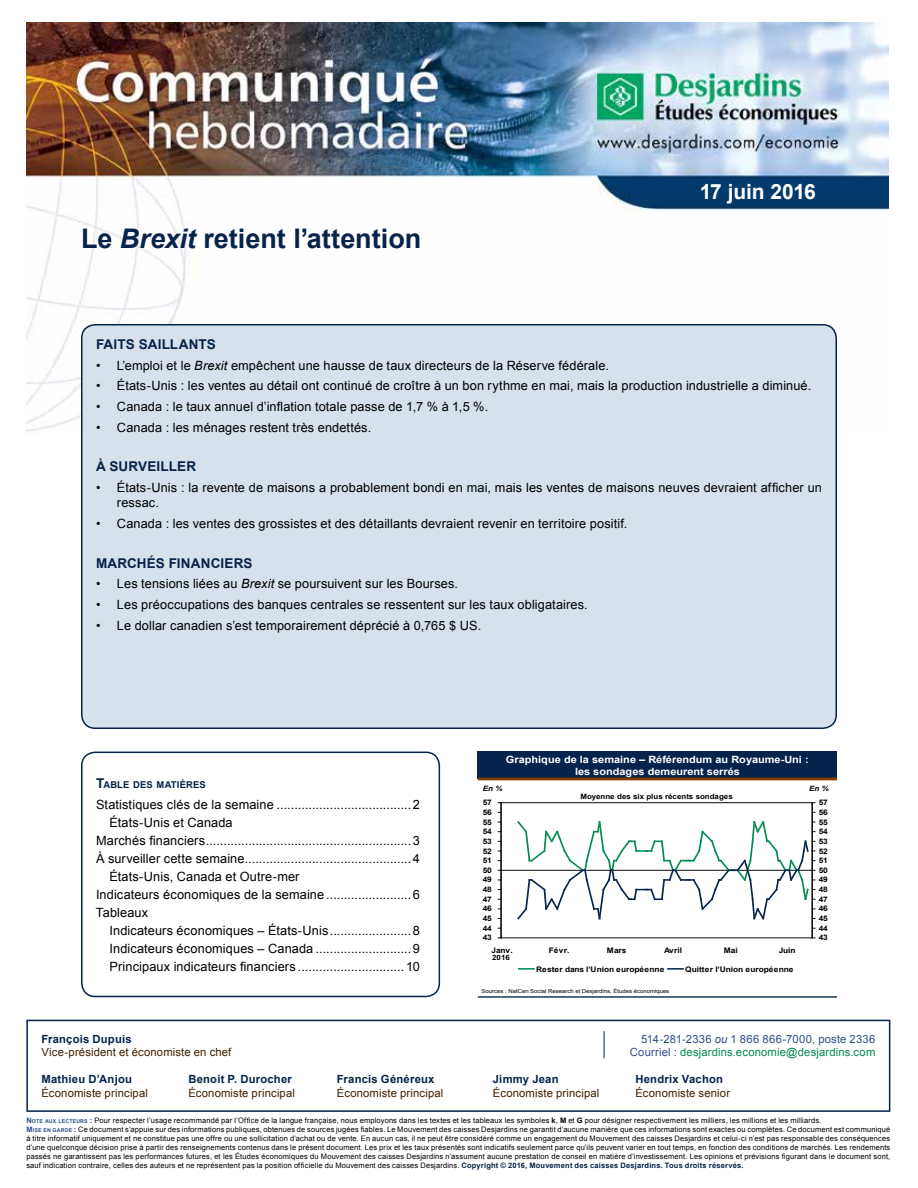
<style>
.page{position:relative;width:918px;height:1188px;background:#fff}
.page>*{position:absolute;margin:0;border:0;box-sizing:border-box;transform-origin:0 0}
.t1{font:700 27px "Arial";color:#05234b}
.t2{font:700 21px "Arial";letter-spacing:-.015em;color:#fff}
.t3{font:700 13.5px "Arial";letter-spacing:.015em;color:#05234b}
.t4{font:12.75px/15.3px "Arial";letter-spacing:.01em;color:#000}
.t5{font:11.25px "Arial";letter-spacing:.015em;color:#401f00}
.t6{font:700 11.25px "Arial";letter-spacing:.02em;color:#05234b}
.t7{font:11.25px "Arial";letter-spacing:.015em;color:#008b4d}
.t8{font:11.25px "Arial";letter-spacing:.015em;color:#2d5088}
.t9{font:700 10.05px/12px "Arial";color:#fff;text-align:center;scale:1.09 1}
.t10{font:700 9.45px "Arial";letter-spacing:.015em;color:#05234b}
.t11{font:700 7.65px "Arial";letter-spacing:-.025em;color:#000;scale:1.1 1}
.t12{font:7.5px/9px "Arial";letter-spacing:.02em;color:#000}
.t13{font:700 7.2px "Arial";color:#000;scale:1.09 1}
.t14{font:italic 700 7.2px "Arial";color:#000;scale:1.09 1}
.t15{font:5.4px "Arial";letter-spacing:.005em;color:#000;scale:1.09 1}
.s1{font-style:italic}
.s2{font-size:13.5px}
.s3{color:#2d5088}
.s4{font-weight:700;color:#2d5088}
.s5{font-weight:700;font-size:5.25px;color:#2d5088}
.s6{font-weight:700}
.s7{font-weight:700;color:#05234b}
</style>
<div class="page">
<img style="left:26px;top:23px;width:862px;height:409px">
<svg style="left:26px;top:1019px;width:865px;height:93px"></svg>
<svg style="left:604px;top:1031px;width:1px;height:27px"></svg>
<div style="left:82px;top:325px;width:754px;height:403px;background:#d7e1eb;border-radius:14px"></div>
<div style="left:81px;top:324px;width:756px;height:405px;border:2px solid #05234b;border-radius:14px"></div>
<div style="left:81px;top:752px;width:359px;height:245px;border:2px solid #05234b;border-radius:14px"></div>
<div style="left:478px;top:752px;width:359px;height:27px;background:#05234b"></div>
<hr style="left:478px;top:778px;width:359px;height:2px;background:#803f00">
<hr style="left:478px;top:996px;width:359px;height:1px;background:#05234b">
<hr style="left:501px;top:802px;width:311px;height:1px;background:#000">
<hr style="left:501px;top:938px;width:311px;height:1px;background:#000">
<hr style="left:501px;top:803px;width:1px;height:135px;background:#000">
<hr style="left:501px;top:870px;width:311px;height:1px;background:#000">
<hr style="left:812px;top:803px;width:1px;height:135px;background:#000">
<svg style="left:516px;top:820px;width:299px;height:101px"></svg>
<svg style="left:519px;top:968px;width:15px;height:2px"></svg>
<svg style="left:668px;top:968px;width:15px;height:2px"></svg>
<h1 class="t1" style="left:81px;top:221px;width:342px">Le <span class="s1">Brexit</span> retient l’attention</h1>
<h2 class="t2" style="left:700px;top:178px;width:118px">17 juin 2016</h2>
<h3 class="t3" style="left:96px;top:335px;width:121px">Faits saillants</h3>
<h3 class="t4" style="left:96px;top:358px;width:515px">• L’emploi et le <span class="s1">Brexit</span> empêchent une hausse de taux directeurs de la Réserve fédérale.</h3>
<h3 class="t4" style="left:96px;top:378px;width:717px">• États-Unis : les ventes au détail ont continué de croître à un bon rythme en mai, mais la production industrielle a diminué.</h3>
<h3 class="t4" style="left:96px;top:399px;width:394px">• Canada : le taux annuel d’inflation totale passe de 1,7 % à 1,5 %.</h3>
<h3 class="t4" style="left:96px;top:420px;width:277px">• Canada : les ménages restent très endettés.</h3>
<h3 class="t3" style="left:96px;top:457px;width:102px">À surveiller</h3>
<h3 class="t4" style="left:117px;top:480px;width:706px;text-indent:-21px">• États-Unis : la revente de maisons a probablement bondi en mai, mais les ventes de maisons neuves devraient afficher un ressac.</h3>
<h3 class="t4" style="left:96px;top:516px;width:533px">• Canada : les ventes des grossistes et des détaillants devraient revenir en territoire positif.</h3>
<h3 class="t3" style="left:96px;top:554px;width:158px">Marchés financiers</h3>
<h3 class="t4" style="left:96px;top:576px;width:364px">• Les tensions liées au <span class="s1">Brexit</span> se poursuivent sur les Bourses.</h3>
<h3 class="t4" style="left:96px;top:597px;width:493px">• Les préoccupations des banques centrales se ressentent sur les taux obligataires.</h3>
<h3 class="t4" style="left:96px;top:618px;width:387px">• Le dollar canadien s’est temporairement déprécié à 0,765 $ US.</h3>
<p class="t10" style="left:96px;top:778px;width:111px"><span class="s2">T</span>ABLE DES MATIÈRES</p>
<h3 class="t4" style="left:96px;top:797px;width:326px">Statistiques clés de la semaine ......................................2</h3>
<h3 class="t4" style="left:110px;top:815px;width:125px">États-Unis et Canada</h3>
<h3 class="t4" style="left:96px;top:833px;width:326px">Marchés financiers..........................................................3</h3>
<h3 class="t4" style="left:96px;top:851px;width:326px">À surveiller cette semaine...............................................4</h3>
<h3 class="t4" style="left:110px;top:869px;width:192px">États-Unis, Canada et Outre-mer</h3>
<h3 class="t4" style="left:96px;top:887px;width:326px">Indicateurs économiques de la semaine ........................6</h3>
<h3 class="t4" style="left:96px;top:905px;width:54px">Tableaux</h3>
<h3 class="t4" style="left:110px;top:923px;width:312px">Indicateurs économiques – États-Unis.......................8</h3>
<h3 class="t4" style="left:110px;top:941px;width:312px">Indicateurs économiques – Canada ...........................9</h3>
<h3 class="t4" style="left:110px;top:959px;width:312px">Principaux indicateurs financiers .............................. 10</h3>
<h3 class="t9" style="left:506px;top:754px;width:279px">Graphique de la semaine – Référendum au Royaume-Uni : les sondages demeurent serrés</h3>
<p class="t14" style="left:483px;top:784px;width:19px">En %</p>
<p class="t14" style="left:809px;top:784px;width:19px">En %</p>
<p class="t13" style="left:580px;top:792px;width:141px">Moyenne des six plus récents sondages</p>
<p class="t11" style="left:819px;top:797px;width:10px">57</p>
<p class="t11" style="left:483px;top:797px;width:10px">57</p>
<p class="t11" style="left:483px;top:807px;width:10px">56</p>
<p class="t11" style="left:819px;top:807px;width:10px">56</p>
<p class="t11" style="left:483px;top:817px;width:10px">55</p>
<p class="t11" style="left:819px;top:817px;width:10px">55</p>
<p class="t11" style="left:483px;top:826px;width:10px">54</p>
<p class="t11" style="left:819px;top:826px;width:10px">54</p>
<p class="t11" style="left:483px;top:836px;width:10px">53</p>
<p class="t11" style="left:819px;top:836px;width:10px">53</p>
<p class="t11" style="left:483px;top:846px;width:10px">52</p>
<p class="t11" style="left:819px;top:846px;width:10px">52</p>
<p class="t11" style="left:483px;top:855px;width:10px">51</p>
<p class="t11" style="left:819px;top:855px;width:10px">51</p>
<p class="t11" style="left:483px;top:865px;width:10px">50</p>
<p class="t11" style="left:819px;top:865px;width:10px">50</p>
<p class="t11" style="left:483px;top:875px;width:10px">49</p>
<p class="t11" style="left:819px;top:875px;width:10px">49</p>
<p class="t11" style="left:483px;top:884px;width:10px">48</p>
<p class="t11" style="left:819px;top:884px;width:10px">48</p>
<p class="t11" style="left:483px;top:894px;width:10px">47</p>
<p class="t11" style="left:819px;top:894px;width:10px">47</p>
<p class="t11" style="left:483px;top:904px;width:10px">46</p>
<p class="t11" style="left:819px;top:904px;width:10px">46</p>
<p class="t11" style="left:483px;top:913px;width:10px">45</p>
<p class="t11" style="left:819px;top:913px;width:10px">45</p>
<p class="t11" style="left:483px;top:923px;width:10px">44</p>
<p class="t11" style="left:819px;top:923px;width:10px">44</p>
<p class="t11" style="left:483px;top:933px;width:10px">43</p>
<p class="t11" style="left:819px;top:933px;width:10px">43</p>
<p class="t11" style="left:492px;top:945px;width:21px">Janv.</p>
<p class="t11" style="left:549px;top:945px;width:20px">Févr.</p>
<p class="t11" style="left:607px;top:945px;width:19px">Mars</p>
<p class="t11" style="left:664px;top:945px;width:18px">Avril</p>
<p class="t11" style="left:724px;top:945px;width:14px">Mai</p>
<p class="t11" style="left:779px;top:945px;width:17px">Juin</p>
<p class="t13" style="left:492px;top:952px;width:18px">2016</p>
<p class="t11" style="left:536px;top:964px;width:118px">Rester dans l’U nion européenne</p>
<p class="t11" style="left:685px;top:964px;width:100px">Quitter l’U nion européenne</p>
<p class="t15" style="left:481px;top:988px;width:174px">Sources : NatCen Social Research et Desjardins, Études économiques</p>
<h3 class="t6" style="left:41px;top:1031px;width:92px">François Dupuis</h3>
<h3 class="t8" style="left:641px;top:1032px;width:236px">514-281-2336 <span class="s1">ou</span> 1 866 866-7000, poste 2336</h3>
<h3 class="t5" style="left:41px;top:1045px;width:192px">Vice-président et économiste en chef</h3>
<h3 class="t7" style="left:630px;top:1045px;width:247px"><span class="s3">Courriel :</span> desjardins.economie@desjardins.com</h3>
<h3 class="t6" style="left:41px;top:1072px;width:92px">Mathieu D’Anjou</h3>
<h3 class="t6" style="left:188px;top:1072px;width:105px">Benoit P. Durocher</h3>
<h3 class="t6" style="left:337px;top:1072px;width:99px">Francis Généreux</h3>
<h3 class="t6" style="left:493px;top:1072px;width:67px">Jimmy Jean</h3>
<h3 class="t6" style="left:635px;top:1072px;width:89px">Hendrix Vachon</h3>
<h3 class="t5" style="left:41px;top:1086px;width:108px">Économiste principal</h3>
<h3 class="t5" style="left:188px;top:1086px;width:108px">Économiste principal</h3>
<h3 class="t5" style="left:337px;top:1086px;width:108px">Économiste principal</h3>
<h3 class="t5" style="left:493px;top:1086px;width:108px">Économiste principal</h3>
<h3 class="t5" style="left:635px;top:1086px;width:96px">Économiste senior</h3>
<p class="t12" style="left:26px;top:1116px;width:866px"><span class="s4">N</span><span class="s5">OTE AUX LECTEURS</span> <span class="s4">:</span> Pour respecter l’usage recommandé par l’Office de la langue française, nous employons dans les textes et les tableaux les symboles <span class="s6">k</span>, <span class="s6">M</span> et <span class="s6">G</span> pour désigner respectivement les milliers, les millions et les milliards.<br><span class="s4">M</span><span class="s5">ISE EN GARDE</span> <span class="s4">:</span> Ce document s’appuie sur des informations publiques, obtenues de sources jugées fiables. Le Mouvement des caisses Desjardins ne garantit d’aucune manière que ces informations sont exactes ou complètes. Ce document est communiqué à titre informatif uniquement et ne constitue pas une offre ou une sollicitation d’achat ou de vente. En aucun cas, il ne peut être considéré comme un engagement du Mouvement des caisses Desjardins et celui-ci n’est pas responsable des conséquences d’une quelconque décision prise à partir des renseignements contenus dans le présent document. Les prix et les taux présentés sont indicatifs seulement parce qu’ils peuvent varier en tout temps, en fonction des conditions de marchés. Les rendements passés ne garantissent pas les performances futures, et les Études économiques du Mouvement des caisses Desjardins n’assument aucune prestation de conseil en matière d’investissement. Les opinions et prévisions figurant dans le document sont, sauf indication contraire, celles des auteurs et ne représentent pas la position officielle du Mouvement des caisses Desjardins. <span class="s7">Copyright © 2016, Mouvement des caisses Desjardins. Tous droits réservés.</span></p>
</div>
